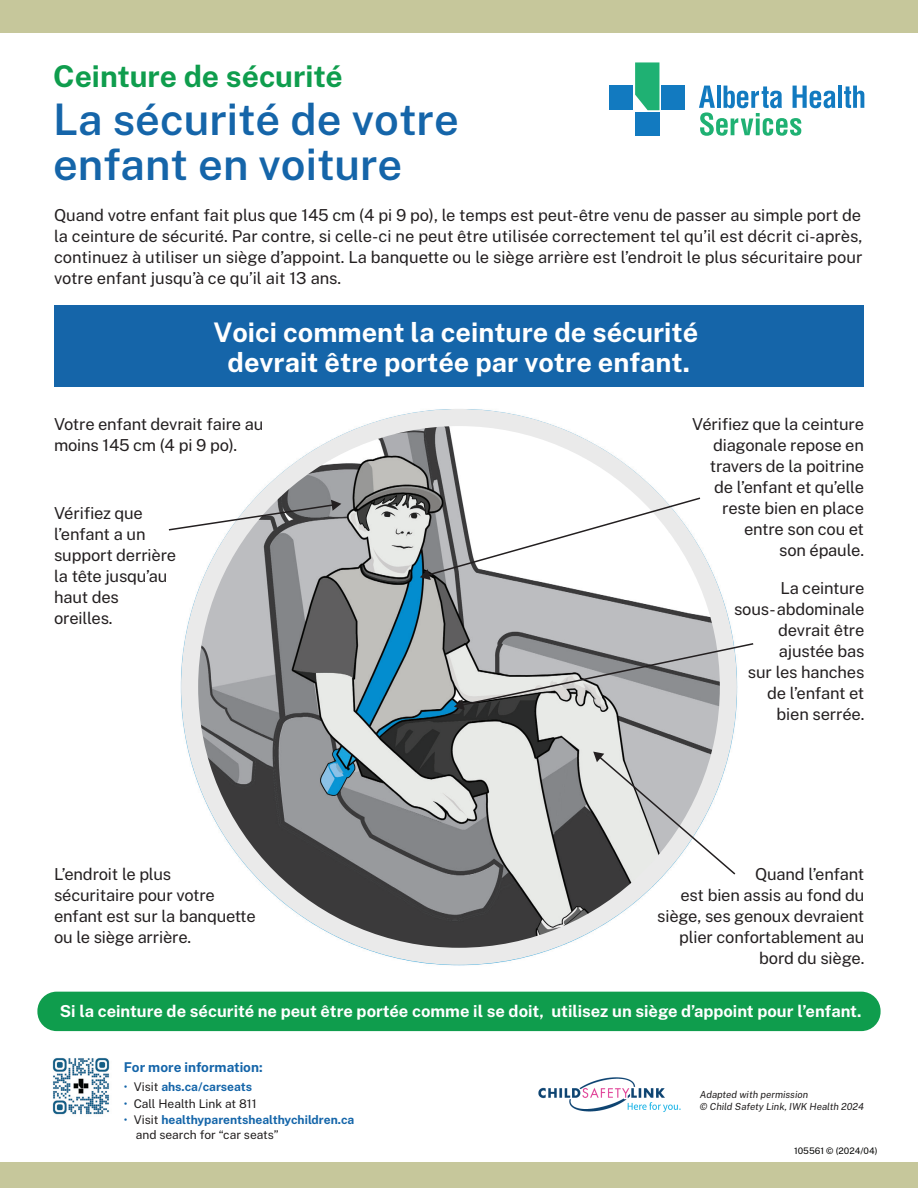
<style>
.page{position:relative;width:918px;height:1188px;background:#fff}
.page>*{position:absolute;margin:0;border:0;box-sizing:border-box;transform-origin:0 0}
.t1{font:600 43.5px/45px "Public Sans";color:#1565a9}
.t2{font:700 30px "Public Sans";color:#0f9d4d}
.t3{font:700 27px/30px "Public Sans";color:#fff;text-align:center}
.t4{font:16.5px/21px "Public Sans";letter-spacing:-.01em;color:#231f20}
.t5{font:700 16.5px "Public Sans";color:#fff}
.t6{font:700 13.5px "Public Sans";color:#1565a9}
.t7{font:700 12px/15px "Public Sans";color:#1465a9}
.t8{font:12px "Public Sans";color:#211e1e}
.t9{font:italic 9.75px/11.2px "Public Sans";color:#211e1e}
.t10{font:9px "Public Sans";color:#050504}
.s1{font-weight:400}
.s2{font-weight:400;color:#211e1e}
.s3{color:#1465a9}
</style>
<div class="page">
<div style="left:0;top:0;width:918px;height:33px;background:#c6c79b"></div>
<div style="left:0;top:1163px;width:918px;height:25px;background:#c6c79b"></div>
<img style="left:52px;top:1058px;width:58px;height:57px">
<img style="left:538px;top:1077px;width:143px;height:35px">
<svg style="left:181px;top:409px;width:556px;height:556px"></svg>
<svg style="left:168px;top:500px;width:173px;height:32px"></svg>
<svg style="left:420px;top:496px;width:282px;height:84px"></svg>
<svg style="left:454px;top:642px;width:300px;height:68px;background:#acaeaf"></svg>
<svg style="left:593px;top:752px;width:144px;height:124px"></svg>
<div style="left:54px;top:305px;width:810px;height:82px;background:#1565a9"></div>
<hr style="left:838px;top:86px;width:4px;height:22px;background:#127ac0">
<svg style="left:844px;top:86px;width:20px;height:22px"></svg>
<svg style="left:699px;top:86px;width:136px;height:50px"></svg>
<div style="left:610px;top:86px;width:23px;height:24px;background:#127ac0"></div>
<div style="left:662px;top:86px;width:23px;height:24px;background:#127ac0"></div>
<div style="left:635px;top:112px;width:24px;height:24px;background:#127ac0"></div>
<svg style="left:635px;top:62px;width:24px;height:48px"></svg>
<div style="left:37px;top:992px;width:844px;height:39px;background:#0f9d4d;border-radius:19px"></div>
<h2 class="t2" style="left:53px;top:54px;width:291px">Ceinture de sécurité</h2>
<h1 class="t1" style="left:53px;top:94px;width:407px">La sécurité de votre enfant en voiture</h1>
<p class="t4" style="left:54px;top:203px;width:810px;text-align:justify">Quand votre enfant fait plus que 145 cm (4 pi 9 po), le temps est peut-être venu de passer au simple port de la ceinture de sécurité. Par contre, si celle-ci ne peut être utilisée correctement tel qu’il est décrit ci-après, continuez à utiliser un siège d’appoint. La banquette ou le siège arrière est l’endroit le plus sécuritaire pour votre enfant jusqu’à ce qu’il ait 13 ans.</p>
<h3 class="t3" style="left:213px;top:315px;width:486px">Voici comment la ceinture de sécurité devrait être portée par votre enfant.</h3>
<p class="t4" style="left:54px;top:412px;width:211px">Votre enfant devrait faire au moins 145 cm (4 pi 9 po).</p>
<p class="t4" style="left:54px;top:501px;width:124px">Vérifiez que l’enfant a un support derrière la tête jusqu’au haut des oreilles.</p>
<p class="t4" style="left:692px;top:412px;width:173px;text-align:right">Vérifiez que la ceinture diagonale repose en travers de la poitrine de l’enfant et qu’elle reste bien en place entre son cou et<br>son épaule.</p>
<p class="t4" style="left:734px;top:576px;width:132px;text-align:right">La ceinture sous-abdominale devrait être ajustée bas<br>sur les hanches de l’enfant et bien serrée.</p>
<p class="t4" style="left:54px;top:862px;width:203px">L’endroit le plus sécuritaire pour votre enfant est sur la banquette ou le siège arrière.</p>
<p class="t4" style="left:657px;top:862px;width:209px;text-align:right">Quand l’enfant<br>est bien assis au fond du siège, ses genoux devraient plier confortablement au bord du siège.</p>
<p class="t5" style="left:60px;top:999px;width:803px">Si la ceinture de sécurité ne peut être portée comme il se doit, utilisez un siège d’appoint pour l’enfant.</p>
<p class="t6" style="left:124px;top:1057px;width:140px">For more information:</p>
<p class="t7" style="left:124px;top:1079px;width:130px"><span class="s1">•</span> <span class="s2">Visit</span> ahs.ca/carseats</p>
<p class="t8" style="left:124px;top:1095px;width:134px"><span class="s3">•</span> Call Health Link at 811</p>
<p class="t7" style="left:136px;top:1112px;width:220px;text-indent:-12px"><span class="s1">•</span> <span class="s2">Visit</span> healthyparentshealthychildren.ca <span class="s2">and search for “car seats”</span></p>
<p class="t9" style="left:700px;top:1089px;width:166px">Adapted with permission<br>© Child Safety Link, IWK Health 2024</p>
<p class="t10" style="left:794px;top:1145px;width:85px">105561 © (2024/04)</p>
</div>
